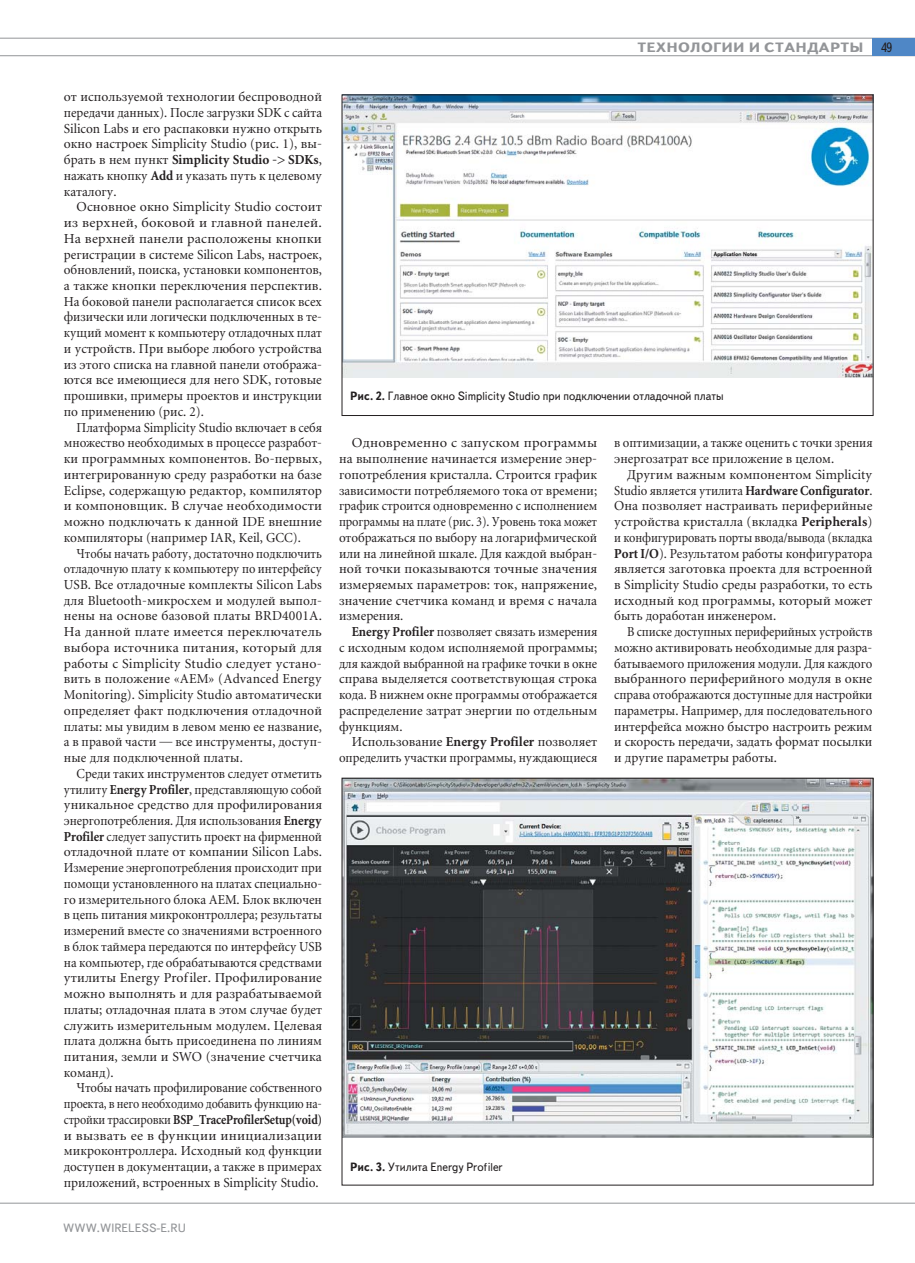
<style>
.page{position:relative;width:915px;height:1263px;background:#fff}
.page>*{position:absolute;margin:0;border:0;box-sizing:border-box;transform-origin:0 0}
.t1{font:13.5px/15.8px "Miniature";color:#231f20;text-align:justify;scale:.93 1}
.t2{font:13.5px/15.8px "Miniature";color:#231f20;text-align:justify}
.t3{font:13.5px/15.8px "Miniature";color:#231f20;text-align:justify;scale:.89 1}
.t4{font:13.5px/15.8px "Miniature";color:#231f20;text-align:justify;scale:1.04 1}
.t5{font:13.5px/15.8px "Miniature";color:#231f20;text-align:justify;scale:.92 1}
.t6{font:13.5px/15.8px "Miniature";color:#231f20;text-align:justify;scale:.9 1}
.t7{font:700 13.5px "Text Book C";letter-spacing:.01em;color:#939598;scale:1.17 1}
.t8{font:13.5px "Text Book C";color:#231f20;scale:.9 1}
.t9{font:12px "Text Book C";color:#231f20;scale:.95 1}
.t10{font:12px "Text Book C";color:#939598}
.s1{font-weight:700}
</style>
<div class="page">
<hr style="left:0;top:1203px;width:914px;height:1px;background:#939598">
<hr style="left:0;top:38px;width:914px;height:1px;background:#939598">
<hr style="left:0;top:55px;width:914px;height:1px;background:#939598">
<div style="left:872px;top:38px;width:42px;height:18px;background:#4f87c6"></div>
<img style="left:343px;top:97px;width:528px;height:281px">
<img style="left:343px;top:780px;width:528px;height:357px">
<p class="t2" style="left:64px;top:90px;width:259px">от используемой технологии беспроводной передачи данных). После загрузки SDK с сайта Silicon Labs и его распаковки нужно открыть окно настроек Simplicity Studio (рис. 1), вы&shy;брать в нем пункт <span class="s1">Simplicity Studio -&gt; SDKs</span>, нажать кнопку <span class="s1">Add</span> и указать путь к целевому каталогу.</p>
<p class="t2" style="left:64px;top:200px;width:260px;text-indent:13px">Основное окно Simplicity Studio состоит из верхней, боковой и главной панелей.<br>На верхней панели расположены кнопки регистрации в системе Silicon Labs, настроек, обновлений, поиска, установки компонентов, а также кнопки переключения перспектив.<br>На боковой панели располагается список всех физически или логически подключенных в те&shy;кущий момент к компьютеру отладочных плат и устройств. При выборе любого устройства из этого списка на главной панели отобража&shy;ются все имеющиеся для него SDK, готовые прошивки, примеры проектов и инструкции по применению (рис. 2).</p>
<p class="t1" style="left:64px;top:421px;width:279px;text-indent:13px">Платформа Simplicity Studio включает в себя множество необходимых в процессе разработ&shy;ки программных компонентов. Во-первых, интегрированную среду разработки на базе Eclipse, содержащую редактор, компилятор и компоновщик. В случае необходимости можно подключать к данной IDE внешние компиляторы (например IAR, Keil, GCC).</p>
<p class="t3" style="left:64px;top:546px;width:291px;text-indent:13px">Чтобы начать работу, достаточно подключить отладочную плату к компьютеру по интерфейсу USB. Все отладочные комплекты Silicon Labs для Bluetooth-микросхем и модулей выпол&shy;нены на основе базовой платы BRD4001A.<br>На данной плате имеется переключатель выбора источника питания, который для работы с Simplicity Studio следует устано&shy;вить в положение «AEM» (Advanced Energy Monitoring). Simplicity Studio автоматически определяет факт подключения отладочной платы: мы увидим в левом меню ее название, а в правой части — все инструменты, доступ&shy;ные для подключенной платы.</p>
<p class="t1" style="left:64px;top:767px;width:279px;text-indent:13px">Среди таких инструментов следует отметить утилиту <span class="s1">Energy Profiler</span>, представляющую собой уникальное средство для профилирования энергопотребления. Для использования <span class="s1">Energy Profiler</span> следует запустить проект на фирменной отладочной плате от компании Silicon Labs.<br>Измерение энергопотребления происходит при помощи установленного на платах специально&shy;го измерительного блока AEM. Блок включен в цепь питания микроконтроллера; результаты измерений вместе со значениями встроенного в блок таймера передаются по интерфейсу USB на компьютер, где обрабатываются средствами утилиты Energy Profiler. Профилирование можно выполнять и для разрабатываемой платы; отладочная плата в этом случае будет служить измерительным модулем. Целевая плата должна быть присоединена по линиям питания, земли и SWO (значение счетчика команд).</p>
<p class="t5" style="left:64px;top:1081px;width:282px;text-indent:13px">Чтобы начать профилирование собственного проекта, в него необходимо добавить функцию на&shy;стройки трассировки <span class="s1">BSP_TraceProfilerSetup(void) </span>и вызвать ее в функции инициализации микроконтроллера. Исходный код функции доступен в документации, а также в примерах приложений, встроенных в Simplicity Studio.</p>
<p class="t10" style="left:63px;top:1221px;width:124px">WWW.WIRELESS-E.RU</p>
<p class="t7" style="left:637px;top:40px;width:194px">ТЕХНОЛОГИИ И СТАНДАРТЫ</p>
<p class="t8" style="left:880px;top:39px;width:14px">49</p>
<p class="t9" style="left:350px;top:389px;width:394px"><span class="s1">Рис. 2.</span> Главное окно Simplicity Studio при подключении отладочной платы</p>
<p class="t4" style="left:339px;top:436px;width:250px;text-indent:13px">Одновременно с запуском программы на выполнение начинается измерение энер&shy;гопотребления кристалла. Строится график зависимости потребляемого тока от времени; график строится одновременно с исполнением программы на плате (рис. 3). Уровень тока может отображаться по выбору на логарифмической или на линейной шкале. Для каждой выбран&shy;ной точки показываются точные значения измеряемых параметров: ток, напряжение, значение счетчика команд и время с начала измерения.</p>
<p class="t1" style="left:339px;top:625px;width:279px;text-indent:13px"><span class="s1">Energy Profiler</span> позволяет связать измерения с исходным кодом исполняемой программы; для каждой выбранной на графике точки в окне справа выделяется соответствующая строка кода. В нижнем окне программы отображается распределение затрат энергии по отдельным функциям.</p>
<p class="t2" style="left:339px;top:735px;width:260px;text-align:right">Использование <span class="s1">Energy Profiler</span> позволяет определить участки программы, нуждающиеся</p>
<p class="t5" style="left:614px;top:436px;width:282px">в оптимизации, а также оценить с точки зрения энергозатрат все приложение в целом.</p>
<p class="t2" style="left:614px;top:468px;width:260px;text-indent:13px">Другим важным компонентом Simplicity Studio является утилита <span class="s1">Hardware Configurator</span>.<br>Она позволяет настраивать периферийные устройства кристалла (вкладка <span class="s1">Peripherals</span>) и конфигурировать порты ввода/вывода (вкладка <span class="s1">Port I/O</span>). Результатом работы конфигуратора является заготовка проекта для встроенной в Simplicity Studio среды разработки, то есть исходный код программы, который может быть доработан инженером.</p>
<p class="t6" style="left:614px;top:625px;width:288px;text-indent:13px">В списке доступных периферийных устройств можно активировать необходимые для разра&shy;батываемого приложения модули. Для каждого выбранного периферийного модуля в окне справа отображаются доступные для настройки параметры. Например, для последовательного интерфейса можно быстро настроить режим и скорость передачи, задать формат посылки и другие параметры работы.</p>
<p class="t9" style="left:350px;top:1160px;width:162px"><span class="s1">Рис. 3.</span> Утилита Energy Profiler</p>
</div>
